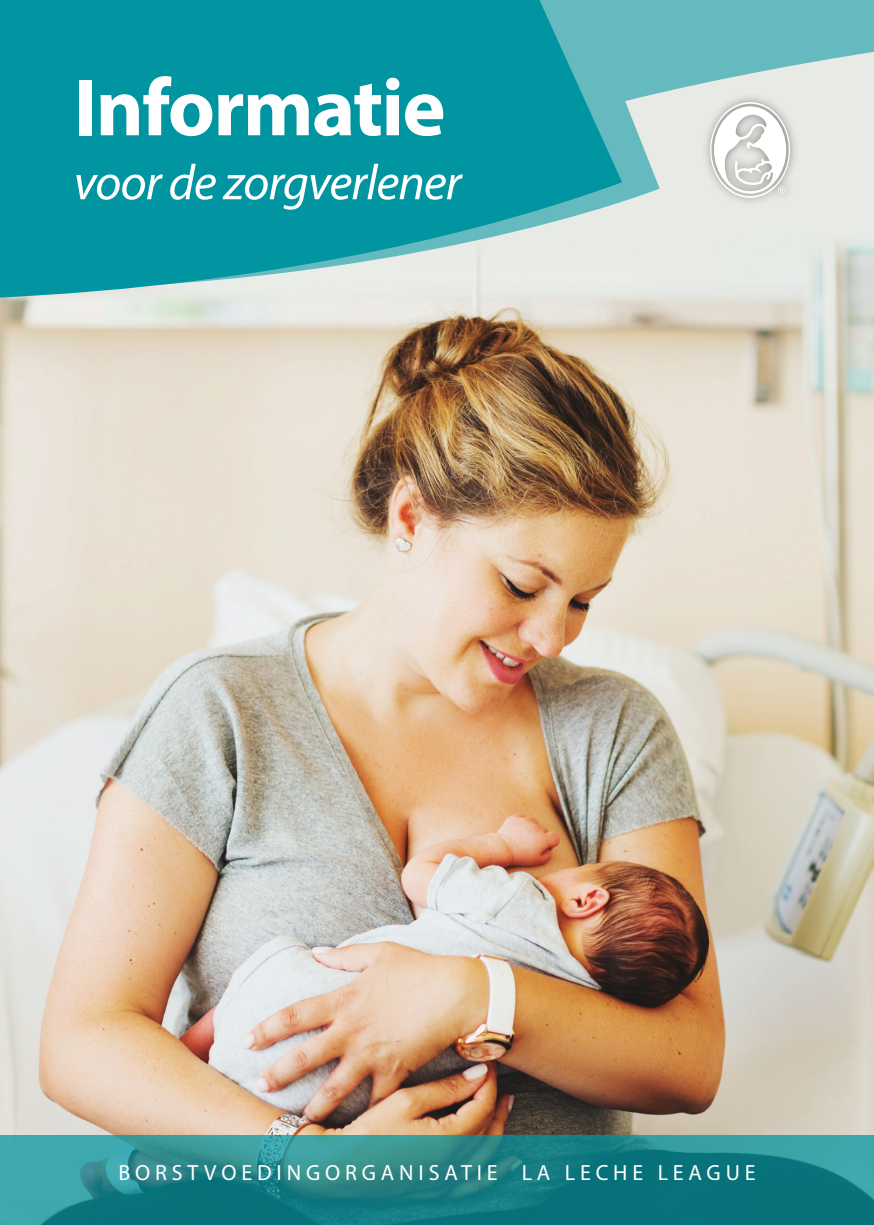
<style>
.page{position:relative;width:874px;height:1225px;background:#fff}
.page>*{position:absolute;margin:0;border:0;box-sizing:border-box;transform-origin:0 0}
.t1{font:700 82px "Myriad Pro";letter-spacing:-.02em;color:#fff}
.t2{font:italic 50px "Myriad Pro";letter-spacing:-.02em;color:#fff}
.t3{font:22px "Myriad Pro";letter-spacing:.22em;color:#fff}
</style>
<div class="page">
<img style="left:0;top:292px;width:873px;height:843px">
<svg style="left:621px;top:0;width:252px;height:292px;background:#bedad7"></svg>
<svg style="left:0;top:0;width:621px;height:316px;background:#2ca5ad"></svg>
<svg style="left:0;top:1135px;width:873px;height:90px;background:#1e848a"></svg>
<h1 class="t1" style="left:74px;top:54px;width:373px">Informatie</h1>
<h2 class="t2" style="left:74px;top:152px;width:389px">voor de zorgverlener</h2>
<p class="t3" style="left:118px;top:1159px;width:638px">BORSTVOEDINGORGANISATIE LA LECHE LEAGUE</p>
</div>
